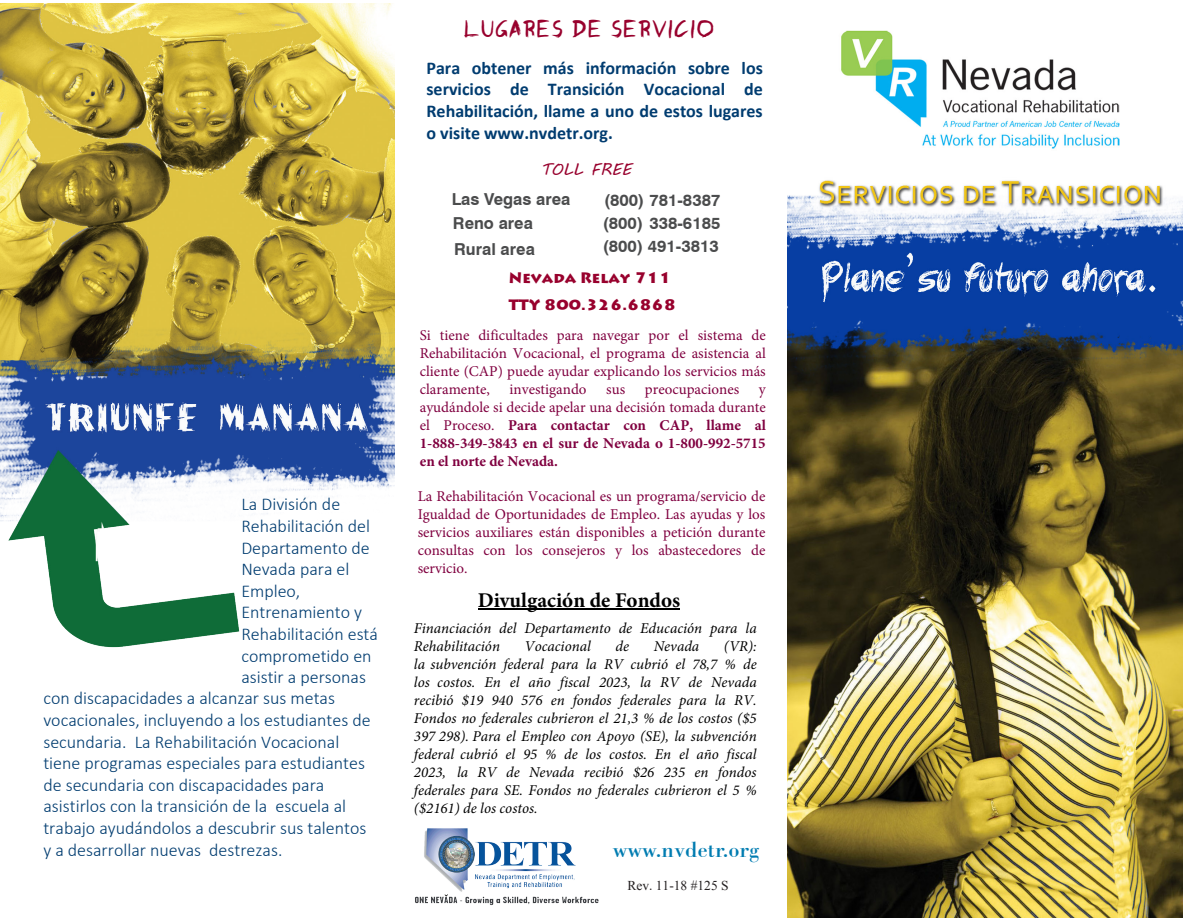
<style>
.page{position:relative;width:1188px;height:918px;background:#fff}
.page>*{position:absolute;margin:0;border:0;box-sizing:border-box;transform-origin:0 0}
.t1{font:27px "Graffiti Paint Brush";letter-spacing:.05em;color:#98012d}
.t2{font:22.5px "Bodoni BT";color:#007cb1}
.t3{font:700 21px "Minion Pro";color:#000}
.t4{font:300 18px/21.6px "Calibri";color:#013c70}
.t5{font:700 18px/21.6px "Calibri";color:#013c70;text-align:justify}
.t6{font:700 16.5px "Swiss 721 BT";color:#4b4c4d}
.t7{font:16.5px "MV Boli";color:#98012d}
.t8{font:italic 15px/18px "Minion Pro";color:#000}
.t9{font:15px/18px "Minion Pro";color:#800040;text-align:justify}
.t10{font:700 15px/18px "Minion Pro";color:#800040;text-align:justify}
.t11{font:900 15px/26.8px "Lithos Pro";color:#98012d}
.t12{font:13.5px "Times New Roman";color:#231f20}
.s1{font-weight:400}
</style>
<div class="page">
<img style="left:0;top:4px;width:394px;height:644px">
<hr style="left:478px;top:608px;width:202px;height:1px;background:#000">
<img style="left:415px;top:828px;width:184px;height:77px">
<img style="left:787px;top:30px;width:395px;height:888px">
<p class="t4" style="left:241px;top:493px;width:138px">La División de<br>Rehabilitación del<br>Departamento de<br>Nevada para el<br>Empleo,<br>Entrenamiento y<br>Rehabilitación está comprometido en asistir a personas</p>
<p class="t4" style="left:43px;top:687px;width:329px">con discapacidades a alcanzar sus metas vocacionales, incluyendo a los estudiantes de secundaria. La Rehabilitación Vocacional tiene programas especiales para estudiantes de secundaria con discapacidades para asistirlos con la transición de la escuela al trabajo ayudándolos a descubrir sus talentos y a desarrollar nuevas destrezas.</p>
<h1 class="t1" style="left:464px;top:16px;width:252px">LUGARES DE SERVICIO</h1>
<p class="t5" style="left:426px;top:56px;width:338px">Para obtener más información sobre los servicios de Transición Vocacional de Rehabilitación, llame a uno de estos lugares o visite www.nvdetr.org.</p>
<p class="t7" style="left:541px;top:158px;width:92px">TOLL FREE</p>
<p class="t6" style="left:452px;top:189px;width:120px">Las Vegas area</p>
<p class="t6" style="left:604px;top:190px;width:118px">(800) 781-8387</p>
<p class="t6" style="left:453px;top:213px;width:82px">Reno area</p>
<p class="t6" style="left:603px;top:213px;width:119px">(800) 338-6185</p>
<p class="t6" style="left:454px;top:239px;width:82px">Rural area</p>
<p class="t6" style="left:603px;top:236px;width:117px">(800) 491-3813</p>
<p class="t11" style="left:509px;top:265px;width:169px">Nevada Relay 711<br>TTY 800.326.6868</p>
<p class="t9" style="left:420px;top:326px;width:348px">Si tiene dificultades para navegar por el sistema de Rehabilitación Vocacional, el programa de asistencia al cliente (CAP) puede ayudar explicando los servicios más claramente,</p>
<p class="t9" style="left:510px;top:380px;width:79px">investigando</p>
<p class="t9" style="left:606px;top:380px;width:20px">sus</p>
<p class="t9" style="left:645px;top:380px;width:96px">preocupaciones</p>
<p class="t10" style="left:420px;top:380px;width:348px;text-indent:339px"><span class="s1">y ayudándole si decide apelar una decisión tomada durante el Proceso.</span> Para contactar con CAP, llame al 1-888-349-3843 en el sur de Nevada o 1-800-992-5715 en el norte de Nevada.</p>
<p class="t9" style="left:418px;top:487px;width:349px">La Rehabilitación Vocacional es un programa/servicio de Igualdad de Oportunidades de Empleo. Las ayudas y los servicios auxiliares están disponibles a petición durante consultas con los consejeros y los abastecedores de servicio.</p>
<p class="t3" style="left:478px;top:585px;width:204px">Divulgación de Fondos</p>
<p class="t8" style="left:414px;top:619px;width:344px">Financiación del Departamento de Educación para la<br>Rehabilitación</p>
<p class="t8" style="left:525px;top:637px;width:68px">Vocacional</p>
<p class="t8" style="left:615px;top:637px;width:15px">de</p>
<p class="t8" style="left:654px;top:637px;width:47px">Nevada</p>
<p class="t8" style="left:414px;top:637px;width:344px;text-align:justify;text-indent:310px">(VR): la subvención federal para la RV cubrió el 78,7 % de los costos. En el año fiscal 2023, la RV de Nevada recibió $19 940 576 en fondos federales para la RV.<br>Fondos no federales cubrieron el 21,3 % de los costos ($5<br>397 298). Para el Empleo con Apoyo (SE), la subvención federal cubrió el 95 % de los costos. En el año fiscal 2023, la RV de Nevada recibió $26 235 en fondos federales para SE. Fondos no federales cubrieron el 5 % ($2161) de los costos.</p>
<p class="t2" style="left:613px;top:836px;width:148px">www.nvdetr.org</p>
<p class="t12" style="left:627px;top:877px;width:103px">Rev. 11-18 #125 S</p>
</div>
